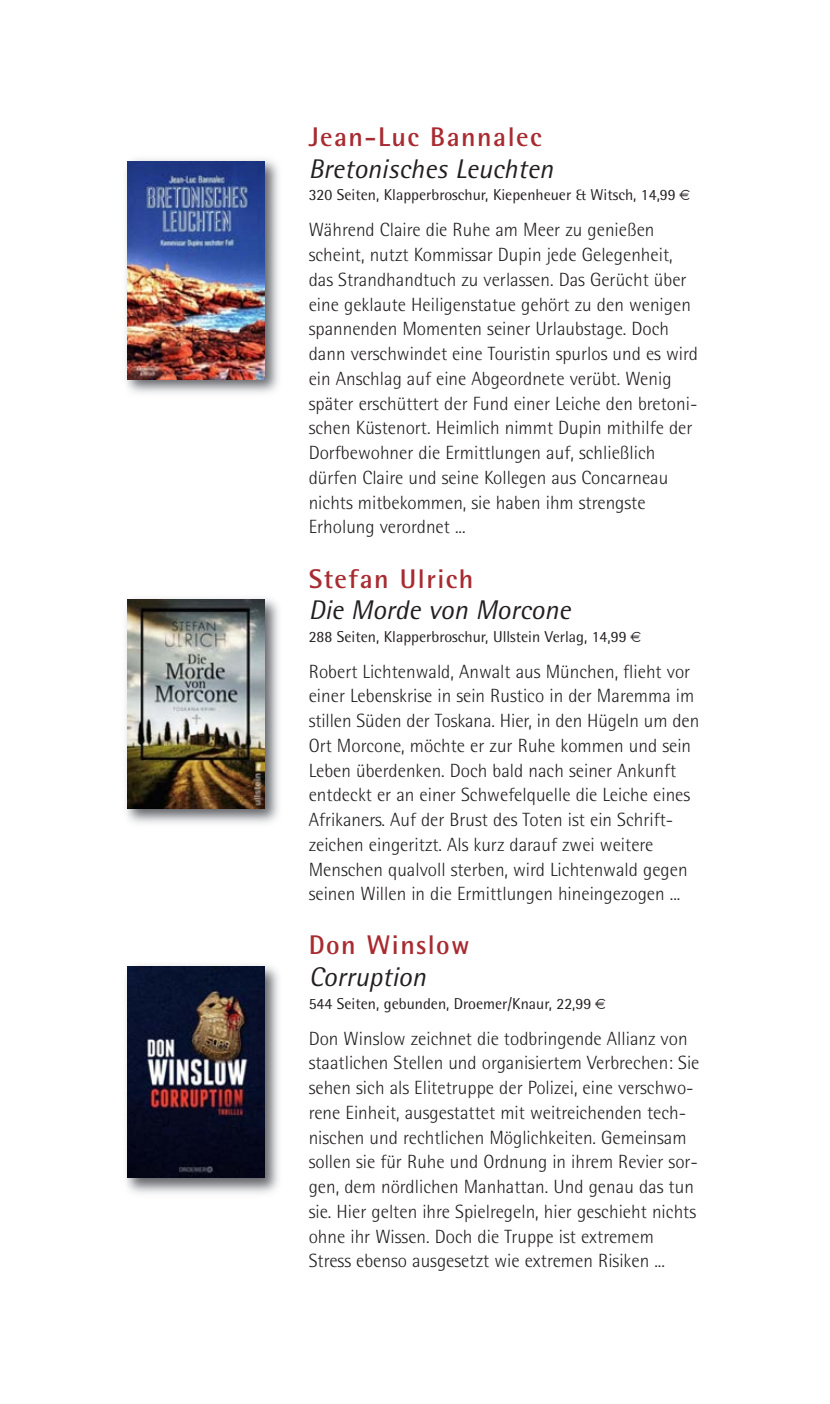
<style>
.page{position:relative;width:830px;height:1404px;background:#fff}
.page>*{position:absolute;margin:0;border:0;box-sizing:border-box;transform-origin:0 0}
.t1{font:italic 27px "Rotis Semi Sans";color:#231f20}
.t2{font:700 27px "Rotis Semi Sans";letter-spacing:.055em;color:#a72b30}
.t3{font:300 19.12px/24.8px "Rotis Semi Sans";color:#231f20}
.t4{font:15.75px "Rotis Semi Sans";color:#231f20}
</style>
<div class="page">
<img style="left:126px;top:159px;width:153px;height:235px">
<img style="left:128px;top:161px;width:137px;height:219px">
<img style="left:126px;top:598px;width:153px;height:226px">
<img style="left:128px;top:600px;width:137px;height:208px">
<img style="left:126px;top:965px;width:153px;height:229px">
<img style="left:128px;top:966px;width:137px;height:211px">
<h1 class="t2" style="left:308px;top:128px;width:234px">Jean-Luc Bannalec</h1>
<h1 class="t1" style="left:308px;top:159px;width:246px">Bretonisches Leuchten</h1>
<p class="t4" style="left:308px;top:189px;width:368px">320 Seiten, Klapperbroschur, Kiepenheuer &amp; Witsch, 14,99</p>
<p class="t3" style="left:308px;top:219px;width:390px">Während Claire die Ruhe am Meer zu genießen scheint, nutzt Kommissar Dupin jede Gelegenheit, das Strandhandtuch zu verlassen. Das Gerücht über eine geklaute Heiligenstatue gehört zu den wenigen spannenden Momenten seiner Urlaubstage. Doch dann verschwindet eine Touristin spurlos und es wird ein Anschlag auf eine Abgeordnete verübt. Wenig später erschüttert der Fund einer Leiche den bretoni&shy;schen Küstenort. Heimlich nimmt Dupin mithilfe der Dorfbewohner die Ermittlungen auf, schließlich dürfen Claire und seine Kollegen aus Concarneau nichts mitbekommen, sie haben ihm strengste Erholung verordnet ...</p>
<h1 class="t2" style="left:308px;top:569px;width:166px">Stefan Ulrich</h1>
<h1 class="t1" style="left:308px;top:600px;width:263px">Die Morde von Morcone</h1>
<p class="t4" style="left:308px;top:630px;width:319px">288 Seiten, Klapperbroschur, Ullstein Verlag, 14,99</p>
<p class="t3" style="left:308px;top:660px;width:392px">Robert Lichtenwald, Anwalt aus München, flieht vor einer Lebenskrise in sein Rustico in der Maremma im stillen Süden der Toskana. Hier, in den Hügeln um den Ort Morcone, möchte er zur Ruhe kommen und sein Leben überdenken. Doch bald nach seiner Ankunft entdeckt er an einer Schwefelquelle die Leiche eines Afrikaners. Auf der Brust des Toten ist ein Schrift&shy;zeichen eingeritzt. Als kurz darauf zwei weitere Menschen qualvoll sterben, wird Lichtenwald gegen seinen Willen in die Ermittlungen hineingezogen ...</p>
<h1 class="t2" style="left:308px;top:935px;width:162px">Don Winslow</h1>
<h1 class="t1" style="left:308px;top:967px;width:119px">Corruption</h1>
<p class="t4" style="left:308px;top:997px;width:284px">544 Seiten, gebunden, Droemer/Knaur, 22,99</p>
<p class="t3" style="left:308px;top:1027px;width:392px">Don Winslow zeichnet die todbringende Allianz von staatlichen Stellen und organisiertem Verbrechen: Sie sehen sich als Elitetruppe der Polizei, eine verschwo&shy;rene Einheit, ausgestattet mit weitreichenden tech&shy;nischen und rechtlichen Möglichkeiten. Gemeinsam sollen sie für Ruhe und Ordnung in ihrem Revier sor&shy;gen, dem nördlichen Manhattan. Und genau das tun sie. Hier gelten ihre Spielregeln, hier geschieht nichts ohne ihr Wissen. Doch die Truppe ist extremem Stress ebenso ausgesetzt wie extremen Risiken ...</p>
</div>
